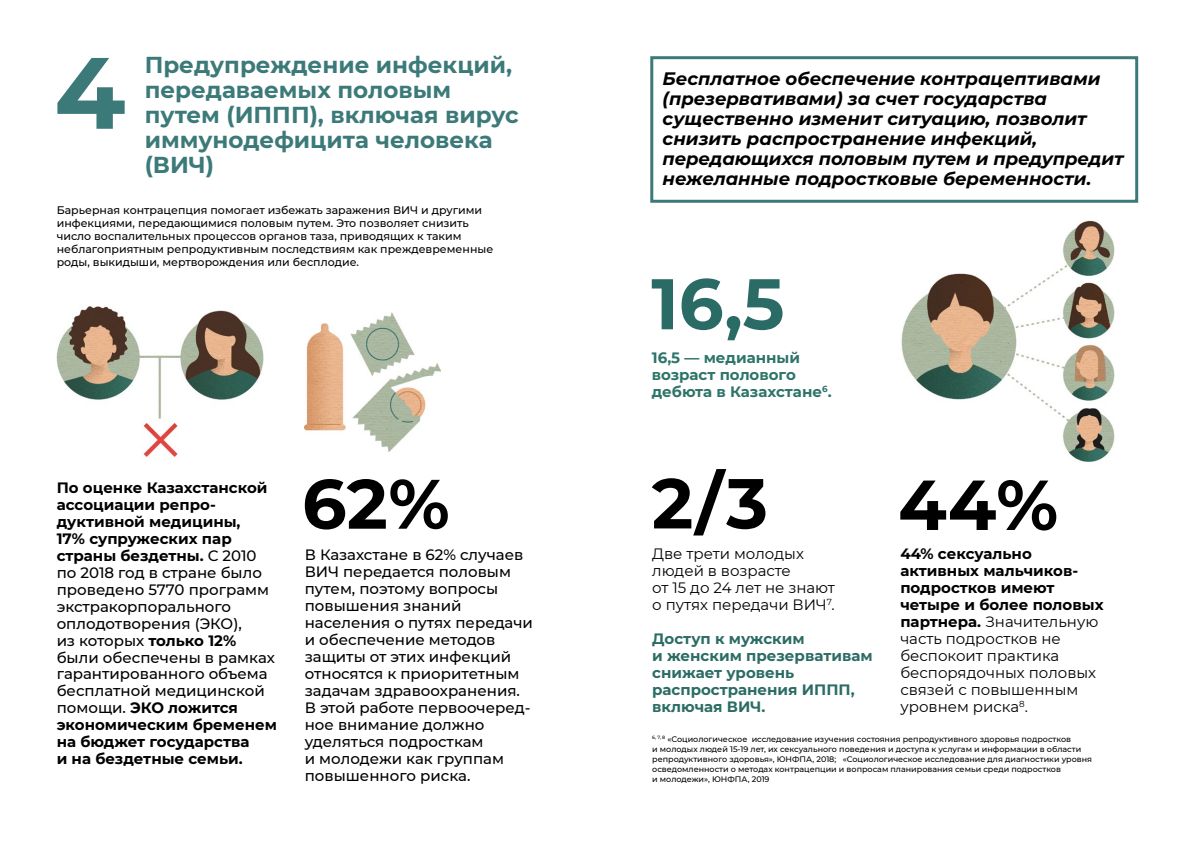
<style>
.page{position:relative;width:1191px;height:842px;background:#fff}
.page>*{position:absolute;margin:0;border:0;box-sizing:border-box;transform-origin:0 0}
.t1{font:700 23px/25px "Montserrat";color:#3c7a79}
.t2{font:italic 700 18px/20px "Montserrat";color:#000}
.t3{font:500 15px/17px "Montserrat";color:#000}
.t4{font:15px/17px "Montserrat";color:#000}
.t5{font:700 15px/17px "Montserrat";color:#2b6c64}
.t6{font:700 15px/17px "Montserrat";color:#2d746a}
.t7{font:500 11px/13px "Montserrat";color:#000}
.t8{font:500 8px/10px "Montserrat";color:#000}
.s1{font-weight:700}
</style>
<div class="page">
<img style="left:57px;top:306px;width:207px;height:151px">
<svg style="left:57px;top:58px;width:68px;height:71px"></svg>
<svg style="left:900px;top:480px;width:156px;height:50px"></svg>
<div style="left:650px;top:56px;width:488px;height:147px;border:3px solid #3c7a79"></div>
<svg style="left:652px;top:469px;width:113px;height:66px"></svg>
<svg style="left:652px;top:278px;width:130px;height:62px"></svg>
<svg style="left:305px;top:479px;width:143px;height:50px"></svg>
<img style="left:305px;top:313px;width:135px;height:138px">
<img style="left:901px;top:220px;width:214px;height:243px">
<h1 class="t1" style="left:145px;top:51px;width:375px">Предупреждение инфекций, передаваемых половым путем (ИППП), включая вирус иммунодефицита человека (ВИЧ)</h1>
<p class="t7" style="left:57px;top:204px;width:438px">Барьерная контрацепция помогает избежать заражения ВИЧ и другими инфекциями, передающимися половым путем. Это позволяет снизить число воспалительных процессов органов таза, приводящих к таким неблагоприятным репродуктивным последствиям как преждевременные роды, выкидыши, мертворождения или бесплодие.</p>
<p class="t3" style="left:57px;top:478px;width:222px"><span class="s1">По оценке Казахстанской ассоциации репро&shy;дуктивной медицины,<br>17% супружеских пар страны бездетны.</span> С 2010 по 2018 год в стране было проведено 5770 программ экстракорпорального оплодотворения (ЭКО),<br>из которых <span class="s1">только 12% </span>были обеспечены в рамках гарантированного объема бесплатной медицинской помощи. <span class="s1">ЭКО ложится экономическим бременем на бюджет государства<br>и на бездетные семьи.</span></p>
<p class="t3" style="left:305px;top:546px;width:230px">В Казахстане в 62% cлучаев<br>ВИЧ передается половым путем, поэтому вопросы повышения знаний населения о путях передачи и обеспечение методов защиты от этих инфекций относятся к приоритетным задачам здравоохранения.<br>В этой работе первоочеред&shy;ное внимание должно уделяться подросткам<br>и молодежи как группам повышенного риска.</p>
<p class="t2" style="left:662px;top:68px;width:462px">Бесплатное обеспечение контрацептивами (презервативами) за счет государства существенно изменит ситуацию, позволит снизить распространение инфекций, передающихся половым путем и предупредит нежеланные подростковые беременности.</p>
<p class="t6" style="left:652px;top:348px;width:181px">16,5 — медианный возраст полового дебюта в Казахстане<sup>6</sup>.</p>
<p class="t4" style="left:652px;top:545px;width:184px">Две трети молодых людей в возрасте<br>от 15 до 24 лет не знают о путях передачи ВИЧ<sup>7</sup>.</p>
<p class="t5" style="left:652px;top:629px;width:222px">Доступ к мужским<br>и женским презервативам снижает уровень распространения ИППП, включая ВИЧ.</p>
<p class="t4" style="left:900px;top:545px;width:205px"><span class="s1">44% сексуально активных мальчиков&shy;подростков имеют четыре и более половых партнера.</span> Значительную часть подростков не беспокоит практика беспорядочных половых связей с повышенным уровнем риска<sup>8</sup>.</p>
<p class="t8" style="left:652px;top:734px;width:441px"><sup>6,</sup> <sup>7,</sup> <sup>8</sup> «Социологическое исследование изучения состояния репродуктивного здоровья подростков<br>и молодых людей 15-19 лет, их сексуального поведения и доступа к услугам и информации в области репродуктивного здоровья», ЮНФПА, 2018; «Социологическое исследование для диагностики уровня осведомленности о методах контрацепции и вопросам планирования семьи среди подростков<br>и молодежи», ЮНФПА, 2019</p>
</div>
